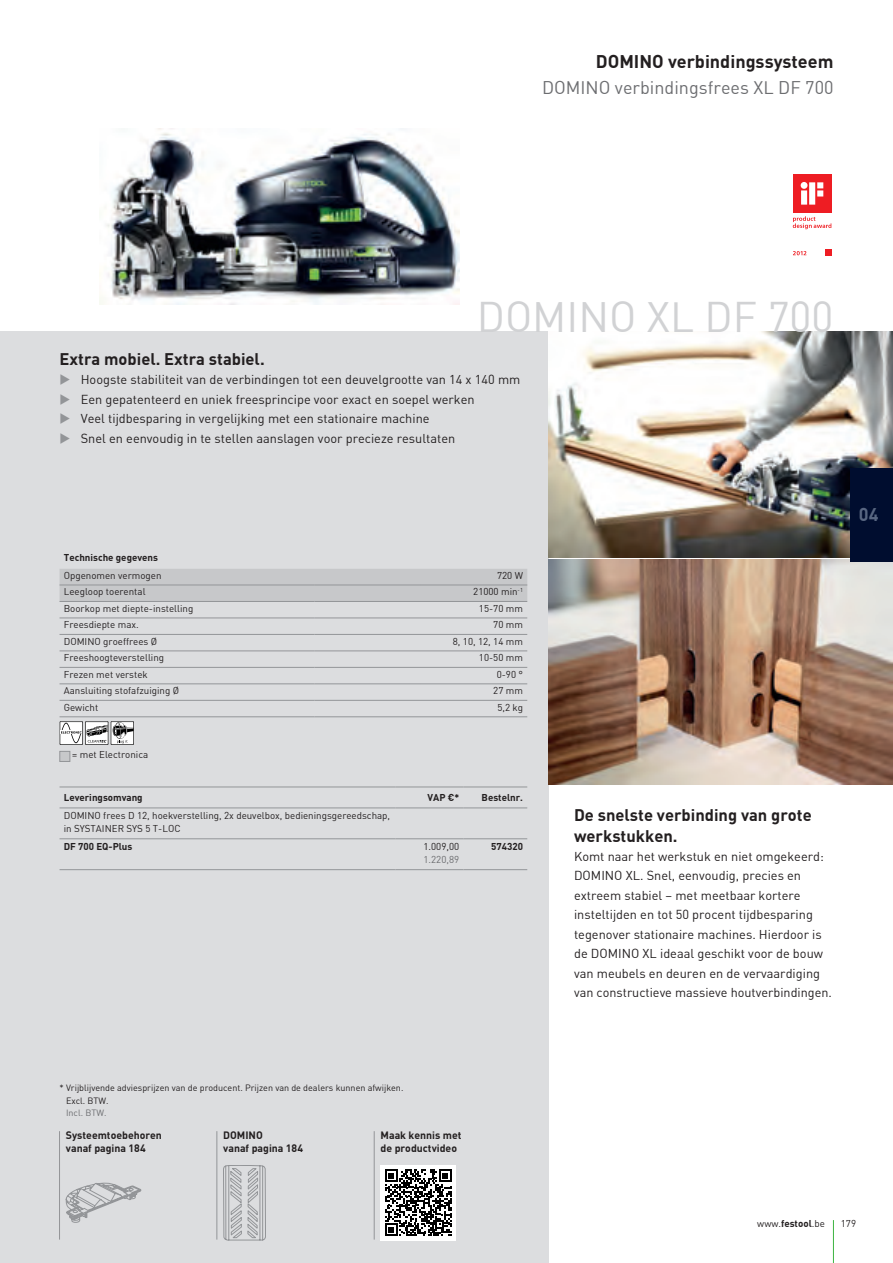
<style>
.page{position:relative;width:893px;height:1263px;background:#fff}
.page>*{position:absolute;margin:0;border:0;box-sizing:border-box;transform-origin:0 0}
.t1{font:42px "DIN Pro";color:#d1d2d4}
.t2{font:18px "DIN Pro";color:#6c6d70}
.t3{font:700 18px "DIN Pro";color:#231f20}
.t4{font:700 18px "DIN Pro";color:#586681}
.t5{font:700 16.5px/21px "DIN Pro";color:#231f20}
.t6{font:12.75px/19.5px "DIN Pro";color:#231f20}
.t7{font:700 10.5px/13.5px "DIN Pro";color:#231f20}
.t8{font:9.75px/12.8px "DIN Pro";color:#231f20}
.t9{font:700 9.75px "DIN Pro";color:#231f20}
.t10{font:9.75px "DIN Pro";color:#6c6d70}
.t11{font:9px/12.8px "DIN Pro";color:#231f20}
.t12{font:9px "DIN Pro";color:#6c6d70}
.s1{color:#939598}
.s2{font-weight:700}
</style>
<div class="page">
<div style="left:0;top:332px;width:549px;height:931px;background:#dcdddf"></div>
<div style="left:60px;top:751px;width:10px;height:11px;background:#c7c8ca;border:1px solid #939598"></div>
<hr style="left:59px;top:1131px;width:1px;height:108px;background:#939598">
<hr style="left:216px;top:1131px;width:1px;height:108px;background:#939598">
<hr style="left:374px;top:1131px;width:1px;height:108px;background:#939598">
<svg style="left:60px;top:721px;width:74px;height:24px;background:#b9b9b9"></svg>
<div style="left:793px;top:174px;width:38px;height:39px;background:#ee1d23"></div>
<svg style="left:801px;top:182px;width:22px;height:23px"></svg>
<svg style="left:825px;top:249px;width:6px;height:6px"></svg>
<svg style="left:793px;top:251px;width:13px;height:4px"></svg>
<svg style="left:793px;top:216px;width:38px;height:13px"></svg>
<svg style="left:66px;top:1183px;width:75px;height:39px"></svg>
<svg style="left:223px;top:1165px;width:43px;height:75px"></svg>
<div style="left:381px;top:1165px;width:75px;height:75px;background:#fff"></div>
<img style="left:549px;top:332px;width:344px;height:225px">
<img style="left:549px;top:559px;width:344px;height:225px">
<img style="left:100px;top:129px;width:359px;height:175px">
<hr style="left:833px;top:1220px;width:1px;height:43px;background:#45b749">
<div style="left:850px;top:468px;width:43px;height:93px;background:#000d2f"></div>
<svg style="left:385px;top:1169px;width:66px;height:67px"></svg>
<svg style="left:60px;top:617px;width:467px;height:83px"></svg>
<div style="left:60px;top:569px;width:467px;height:32px;background:#c7c8ca"></div>
<hr style="left:60px;top:585px;width:255px;height:1px;background:#939598">
<hr style="left:315px;top:585px;width:106px;height:1px;background:#939598">
<hr style="left:421px;top:585px;width:106px;height:1px;background:#939598">
<hr style="left:60px;top:601px;width:255px;height:1px;background:#939598">
<hr style="left:315px;top:601px;width:106px;height:1px;background:#939598">
<hr style="left:421px;top:601px;width:106px;height:1px;background:#939598">
<hr style="left:60px;top:618px;width:255px;height:1px;background:#939598">
<hr style="left:315px;top:618px;width:106px;height:1px;background:#939598">
<hr style="left:421px;top:618px;width:106px;height:1px;background:#939598">
<hr style="left:60px;top:634px;width:255px;height:1px;background:#939598">
<hr style="left:315px;top:634px;width:106px;height:1px;background:#939598">
<hr style="left:421px;top:634px;width:106px;height:1px;background:#939598">
<hr style="left:60px;top:651px;width:255px;height:1px;background:#939598">
<hr style="left:315px;top:651px;width:106px;height:1px;background:#939598">
<hr style="left:421px;top:651px;width:106px;height:1px;background:#939598">
<hr style="left:60px;top:667px;width:255px;height:1px;background:#939598">
<hr style="left:315px;top:667px;width:106px;height:1px;background:#939598">
<hr style="left:421px;top:667px;width:106px;height:1px;background:#939598">
<hr style="left:60px;top:684px;width:255px;height:1px;background:#939598">
<hr style="left:315px;top:684px;width:106px;height:1px;background:#939598">
<hr style="left:421px;top:684px;width:106px;height:1px;background:#939598">
<hr style="left:60px;top:700px;width:255px;height:1px;background:#939598">
<hr style="left:315px;top:700px;width:106px;height:1px;background:#939598">
<hr style="left:421px;top:700px;width:106px;height:1px;background:#939598">
<hr style="left:60px;top:716px;width:255px;height:1px;background:#939598">
<hr style="left:315px;top:716px;width:106px;height:1px;background:#939598">
<hr style="left:421px;top:716px;width:106px;height:1px;background:#939598">
<hr style="left:60px;top:787px;width:335px;height:1px;background:#939598">
<hr style="left:395px;top:787px;width:68px;height:1px;background:#939598">
<hr style="left:463px;top:787px;width:64px;height:1px;background:#939598">
<hr style="left:60px;top:808px;width:335px;height:1px;background:#939598">
<hr style="left:395px;top:808px;width:68px;height:1px;background:#939598">
<hr style="left:463px;top:808px;width:64px;height:1px;background:#939598">
<hr style="left:60px;top:838px;width:335px;height:1px;background:#939598">
<hr style="left:395px;top:838px;width:68px;height:1px;background:#939598">
<hr style="left:463px;top:838px;width:64px;height:1px;background:#939598">
<hr style="left:60px;top:869px;width:335px;height:1px;background:#939598">
<hr style="left:395px;top:869px;width:68px;height:1px;background:#939598">
<hr style="left:463px;top:869px;width:64px;height:1px;background:#939598">
<h2 class="t3" style="left:596px;top:51px;width:239px">DOMINO verbindingssysteem</h2>
<h2 class="t2" style="left:542px;top:77px;width:293px">DOMINO verbindingsfrees XL DF 700</h2>
<h1 class="t1" style="left:477px;top:293px;width:358px">DOMINO XL DF 700</h1>
<p class="t5" style="left:60px;top:348px;width:207px">Extra mobiel. Extra stabiel.</p>
<p class="t6" style="left:60px;top:370px;width:462px"><span class="s1">◆</span> Hoogste stabiliteit van de verbindingen tot een deuvelgrootte van 14 x 140 mm</p>
<p class="t6" style="left:60px;top:390px;width:417px"><span class="s1">◆</span> Een gepatenteerd en uniek freesprincipe voor exact en soepel werken</p>
<p class="t6" style="left:60px;top:409px;width:372px"><span class="s1">◆</span> Veel tijdbesparing in vergelijking met een stationaire machine</p>
<p class="t6" style="left:60px;top:428px;width:397px"><span class="s1">◆</span> Snel en eenvoudig in te stellen aanslagen voor precieze resultaten</p>
<p class="t9" style="left:64px;top:551px;width:96px">Technische gegevens</p>
<p class="t8" style="left:64px;top:569px;width:99px">Opgenomen vermogen</p>
<p class="t8" style="left:497px;top:569px;width:28px">720 W</p>
<p class="t8" style="left:64px;top:586px;width:83px">Leegloop toerental</p>
<p class="t8" style="left:473px;top:586px;width:51px">21000 min<sup>-1</sup></p>
<p class="t8" style="left:64px;top:602px;width:131px">Boorkop met diepte-instelling</p>
<p class="t8" style="left:479px;top:602px;width:46px">15-70 mm</p>
<p class="t8" style="left:64px;top:619px;width:77px">Freesdiepte max.</p>
<p class="t8" style="left:493px;top:619px;width:31px">70 mm</p>
<p class="t8" style="left:64px;top:635px;width:95px">DOMINO groeffrees Ø</p>
<p class="t8" style="left:453px;top:635px;width:72px">8, 10, 12, 14 mm</p>
<p class="t8" style="left:64px;top:651px;width:102px">Freeshoogteverstelling</p>
<p class="t8" style="left:479px;top:651px;width:46px">10-50 mm</p>
<p class="t8" style="left:64px;top:668px;width:85px">Frezen met verstek</p>
<p class="t8" style="left:497px;top:668px;width:28px">0-90 °</p>
<p class="t8" style="left:64px;top:684px;width:117px">Aansluiting stofafzuiging Ø</p>
<p class="t8" style="left:493px;top:684px;width:31px">27 mm</p>
<p class="t8" style="left:64px;top:701px;width:36px">Gewicht</p>
<p class="t8" style="left:497px;top:701px;width:27px">5,2 kg</p>
<p class="t8" style="left:72px;top:748px;width:77px">= met Electronica</p>
<p class="t9" style="left:64px;top:792px;width:80px">Leveringsomvang</p>
<p class="t9" style="left:427px;top:792px;width:33px">VAP €*</p>
<p class="t9" style="left:482px;top:792px;width:43px">Bestelnr.</p>
<p class="t8" style="left:64px;top:810px;width:328px">DOMINO frees D 12, hoekverstelling, 2x deuvelbox, bedieningsgereedschap, in SYSTAINER SYS 5 T-LOC</p>
<p class="t9" style="left:64px;top:841px;width:70px">DF 700 EQ-Plus</p>
<p class="t8" style="left:423px;top:840px;width:37px">1.009,00</p>
<p class="t10" style="left:423px;top:854px;width:37px">1.220,89</p>
<p class="t9" style="left:491px;top:841px;width:33px">574320</p>
<p class="t5" style="left:574px;top:804px;width:239px">De snelste verbinding van grote werkstukken.</p>
<p class="t6" style="left:574px;top:847px;width:259px">Komt naar het werkstuk en niet omgekeerd:<br>DOMINO XL. Snel, eenvoudig, precies en extreem stabiel – met meetbaar kortere insteltijden en tot 50 procent tijdbesparing tegenover stationaire machines. Hierdoor is de DOMINO XL ideaal geschikt voor de bouw van meubels en deuren en de vervaardiging van constructieve massieve houtverbindingen.</p>
<h2 class="t4" style="left:859px;top:504px;width:21px">04</h2>
<p class="t11" style="left:66px;top:1081px;width:339px;text-indent:-7px">* Vrijblijvende adviesprijzen van de producent. Prijzen van de dealers kunnen afwijken.<br>Excl. BTW.</p>
<p class="t12" style="left:66px;top:1108px;width:42px">Incl. BTW.</p>
<p class="t7" style="left:66px;top:1128px;width:98px">Systeemtoebehoren vanaf pagina 184</p>
<p class="t7" style="left:223px;top:1128px;width:81px">DOMINO<br>vanaf pagina 184</p>
<p class="t7" style="left:381px;top:1128px;width:82px">Maak kennis met de productvideo</p>
<p class="t8" style="left:757px;top:1218px;width:69px">www.<span class="s2">festool</span>.be</p>
<p class="t8" style="left:841px;top:1218px;width:17px">179</p>
</div>
